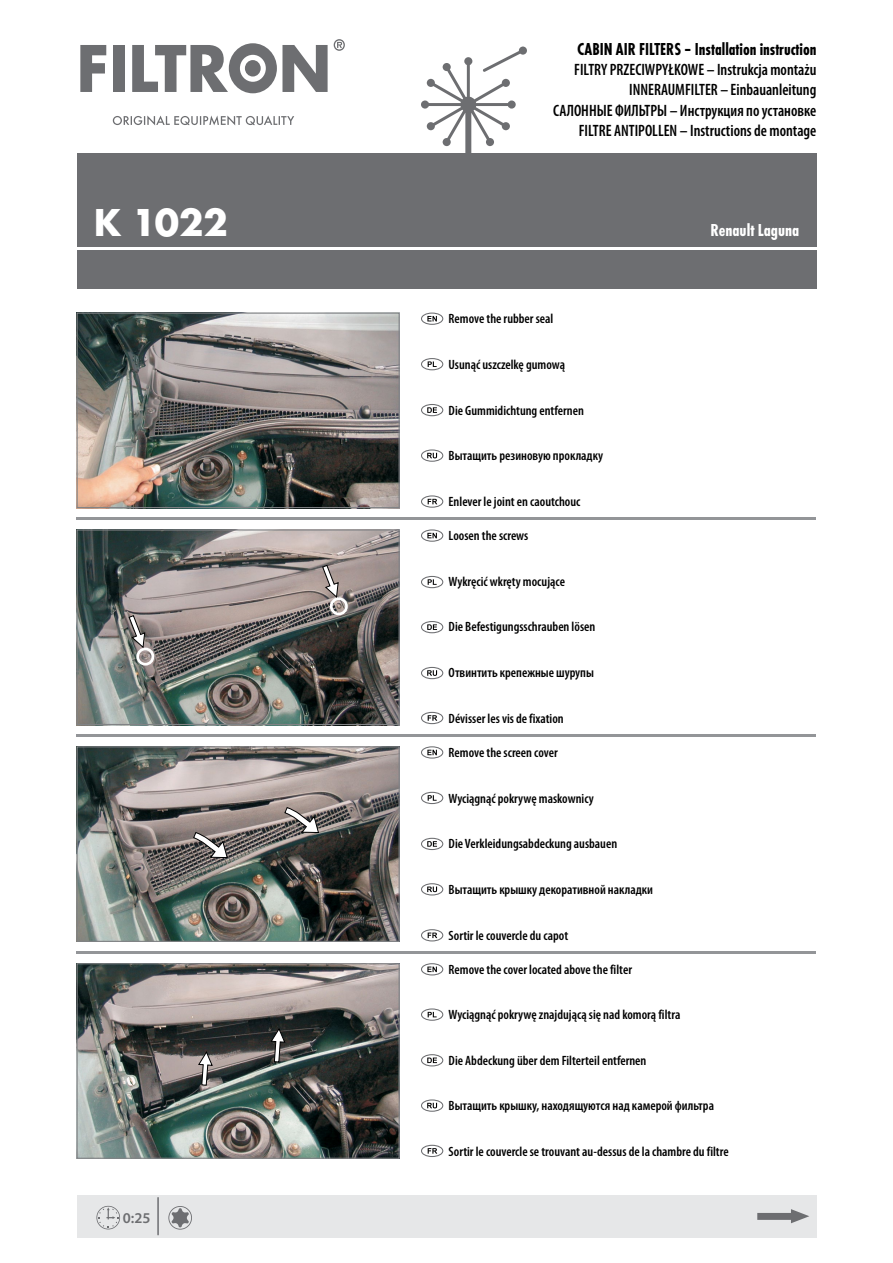
<style>
.page{position:relative;width:893px;height:1263px;background:#fff}
.page>*{position:absolute;margin:0;border:0;box-sizing:border-box;transform-origin:0 0}
.t1{font:700 40.5px "Futura";color:#fff}
.t2{font:18px "Futura Cond.Bold";color:#000;scale:.95 1}
.t3{font:18px "Futura Cond.Bold";color:#fff}
.t4{font:600 condensed 16.5px/20.1px "Myriad Pro";color:#000;text-align:right;scale:.95 1}
.t5{font:600 15px "Myriad Pro";color:#6d6e71}
.t6{font:600 condensed 13.5px "Myriad Pro";color:#000}
</style>
<div class="page">
<div style="left:77px;top:153px;width:739px;height:94px;background:#6d6e71"></div>
<div style="left:77px;top:250px;width:739px;height:39px;background:#6d6e71"></div>
<svg style="left:421px;top:47px;width:106px;height:106px"></svg>
<svg style="left:80px;top:45px;width:26px;height:47px"></svg>
<div style="left:113px;top:45px;width:12px;height:47px;background:#6d6e71"></div>
<svg style="left:132px;top:43px;width:196px;height:50px"></svg>
<svg style="left:334px;top:39px;width:11px;height:12px"></svg>
<svg style="left:113px;top:115px;width:181px;height:10px"></svg>
<svg style="left:77px;top:518px;width:739px;height:2px"></svg>
<svg style="left:77px;top:735px;width:739px;height:2px"></svg>
<hr style="left:77px;top:951px;width:739px;height:3px;background:#939598">
<div style="left:77px;top:1195px;width:739px;height:42px;background:#e6e7e8"></div>
<svg style="left:96px;top:1206px;width:24px;height:23px"></svg>
<svg style="left:757px;top:1209px;width:52px;height:14px"></svg>
<svg style="left:427px;top:966px;width:10px;height:6px"></svg>
<div style="left:421px;top:963px;width:22px;height:12px;border:1px solid #6d6e71;border-radius:50%"></div>
<div style="left:421px;top:1008px;width:22px;height:13px;border:1px solid #6d6e71;border-radius:50%"></div>
<svg style="left:428px;top:1012px;width:9px;height:5px"></svg>
<div style="left:421px;top:1054px;width:22px;height:12px;border:1px solid #6d6e71;border-radius:50%"></div>
<svg style="left:427px;top:1057px;width:10px;height:6px"></svg>
<svg style="left:427px;top:1103px;width:10px;height:5px"></svg>
<div style="left:421px;top:1099px;width:22px;height:13px;border:1px solid #6d6e71;border-radius:50%"></div>
<div style="left:421px;top:1145px;width:22px;height:12px;border:1px solid #6d6e71;border-radius:50%"></div>
<svg style="left:428px;top:1148px;width:9px;height:6px"></svg>
<svg style="left:427px;top:750px;width:10px;height:5px"></svg>
<div style="left:421px;top:746px;width:22px;height:13px;border:1px solid #6d6e71;border-radius:50%"></div>
<div style="left:421px;top:792px;width:22px;height:12px;border:1px solid #6d6e71;border-radius:50%"></div>
<svg style="left:428px;top:795px;width:9px;height:6px"></svg>
<div style="left:421px;top:838px;width:22px;height:12px;border:1px solid #6d6e71;border-radius:50%"></div>
<svg style="left:427px;top:841px;width:10px;height:6px"></svg>
<svg style="left:427px;top:886px;width:10px;height:6px"></svg>
<div style="left:421px;top:883px;width:22px;height:12px;border:1px solid #6d6e71;border-radius:50%"></div>
<div style="left:421px;top:929px;width:22px;height:12px;border:1px solid #6d6e71;border-radius:50%"></div>
<svg style="left:428px;top:932px;width:9px;height:6px"></svg>
<svg style="left:427px;top:533px;width:10px;height:5px"></svg>
<div style="left:421px;top:529px;width:22px;height:13px;border:1px solid #6d6e71;border-radius:50%"></div>
<div style="left:421px;top:576px;width:22px;height:12px;border:1px solid #6d6e71;border-radius:50%"></div>
<svg style="left:428px;top:579px;width:9px;height:6px"></svg>
<div style="left:421px;top:621px;width:22px;height:12px;border:1px solid #6d6e71;border-radius:50%"></div>
<svg style="left:427px;top:624px;width:10px;height:6px"></svg>
<svg style="left:427px;top:670px;width:10px;height:6px"></svg>
<div style="left:421px;top:667px;width:22px;height:12px;border:1px solid #6d6e71;border-radius:50%"></div>
<div style="left:421px;top:712px;width:22px;height:12px;border:1px solid #6d6e71;border-radius:50%"></div>
<svg style="left:428px;top:715px;width:9px;height:6px"></svg>
<svg style="left:427px;top:316px;width:10px;height:5px"></svg>
<div style="left:421px;top:313px;width:22px;height:12px;border:1px solid #6d6e71;border-radius:50%"></div>
<div style="left:421px;top:358px;width:22px;height:12px;border:1px solid #6d6e71;border-radius:50%"></div>
<svg style="left:428px;top:361px;width:9px;height:6px"></svg>
<div style="left:421px;top:404px;width:22px;height:12px;border:1px solid #6d6e71;border-radius:50%"></div>
<svg style="left:427px;top:407px;width:10px;height:6px"></svg>
<svg style="left:427px;top:453px;width:10px;height:5px"></svg>
<div style="left:421px;top:449px;width:22px;height:13px;border:1px solid #6d6e71;border-radius:50%"></div>
<div style="left:421px;top:495px;width:22px;height:13px;border:1px solid #6d6e71;border-radius:50%"></div>
<svg style="left:428px;top:499px;width:9px;height:5px"></svg>
<hr style="left:157px;top:1198px;width:2px;height:37px;background:#6d6e71">
<svg style="left:168px;top:1206px;width:24px;height:23px"></svg>
<img style="left:79px;top:315px;width:319px;height:191px">
<div style="left:77px;top:313px;width:323px;height:195px;border:1px solid #808285"></div>
<img style="left:79px;top:531px;width:319px;height:192px">
<div style="left:77px;top:529px;width:323px;height:196px;border:1px solid #808285"></div>
<img style="left:79px;top:748px;width:319px;height:192px">
<div style="left:77px;top:746px;width:323px;height:196px;border:1px solid #808285"></div>
<img style="left:79px;top:965px;width:319px;height:192px">
<div style="left:77px;top:963px;width:323px;height:196px;border:1px solid #808285"></div>
<div style="left:136px;top:647px;width:18px;height:18px;border:3px solid #fff;border-radius:50%"></div>
<svg style="left:129px;top:615px;width:16px;height:33px"></svg>
<div style="left:330px;top:597px;width:18px;height:18px;border:3px solid #fff;border-radius:50%"></div>
<svg style="left:322px;top:565px;width:17px;height:32px"></svg>
<svg style="left:284px;top:807px;width:35px;height:26px"></svg>
<svg style="left:193px;top:832px;width:35px;height:26px"></svg>
<svg style="left:198px;top:1051px;width:15px;height:35px"></svg>
<svg style="left:271px;top:1028px;width:14px;height:34px"></svg>
<h1 class="t1" style="left:94px;top:197px;width:136px">K 1022</h1>
<p class="t5" style="left:123px;top:1208px;width:29px">0:25</p>
<h2 class="t2" style="left:577px;top:39px;width:254px">CABIN AIR FILTERS – Installation instruction</h2>
<p class="t4" style="left:553px;top:60px;width:279px">FILTRY PRZECIWPYŁKOWE – Instrukcja montażu INNERAUMFILTER – Einbauanleitung<br>САЛОННЫЕ ФИЛЬТРЫ – Инструкция по установке FILTRE ANTIPOLLEN – Instructions de montage</p>
<p class="t6" style="left:449px;top:311px;width:106px">Remove the rubber seal</p>
<p class="t6" style="left:449px;top:356px;width:118px">Usunąć uszczelkę gumową</p>
<p class="t6" style="left:449px;top:402px;width:137px">Die Gummidichtung entfernen</p>
<p class="t6" style="left:449px;top:447px;width:156px">Вытащить резиновую прокладку</p>
<p class="t6" style="left:449px;top:493px;width:133px">Enlever le joint en caoutchouc</p>
<p class="t6" style="left:449px;top:527px;width:81px">Loosen the screws</p>
<p class="t6" style="left:449px;top:573px;width:118px">Wykręcić wkręty mocujące</p>
<p class="t6" style="left:449px;top:619px;width:148px">Die Befestigungsschrauben lösen</p>
<p class="t6" style="left:449px;top:664px;width:147px">Отвинтить крепежные шурупы</p>
<p class="t6" style="left:449px;top:710px;width:117px">Dévisser les vis de fixation</p>
<p class="t6" style="left:449px;top:744px;width:111px">Remove the screen cover</p>
<p class="t6" style="left:449px;top:790px;width:147px">Wyciągnąć pokrywę maskownicy</p>
<p class="t6" style="left:449px;top:835px;width:170px">Die Verkleidungsabdeckung ausbauen</p>
<p class="t6" style="left:449px;top:881px;width:206px">Вытащить крышку декоративной накладки</p>
<p class="t6" style="left:449px;top:927px;width:121px">Sortir le couvercle du capot</p>
<h2 class="t3" style="left:710px;top:220px;width:90px">Renault Laguna</h2>
<p class="t6" style="left:449px;top:961px;width:185px">Remove the cover located above the filter</p>
<p class="t6" style="left:449px;top:1006px;width:233px">Wyciągnąć pokrywę znajdującą się nad komorą filtra</p>
<p class="t6" style="left:449px;top:1052px;width:199px">Die Abdeckung über dem Filterteil entfernen</p>
<p class="t6" style="left:449px;top:1097px;width:267px">Вытащить крышку, находящуются над камерой фильтра</p>
<p class="t6" style="left:449px;top:1143px;width:282px">Sortir le couvercle se trouvant au-dessus de la chambre du filtre</p>
</div>
